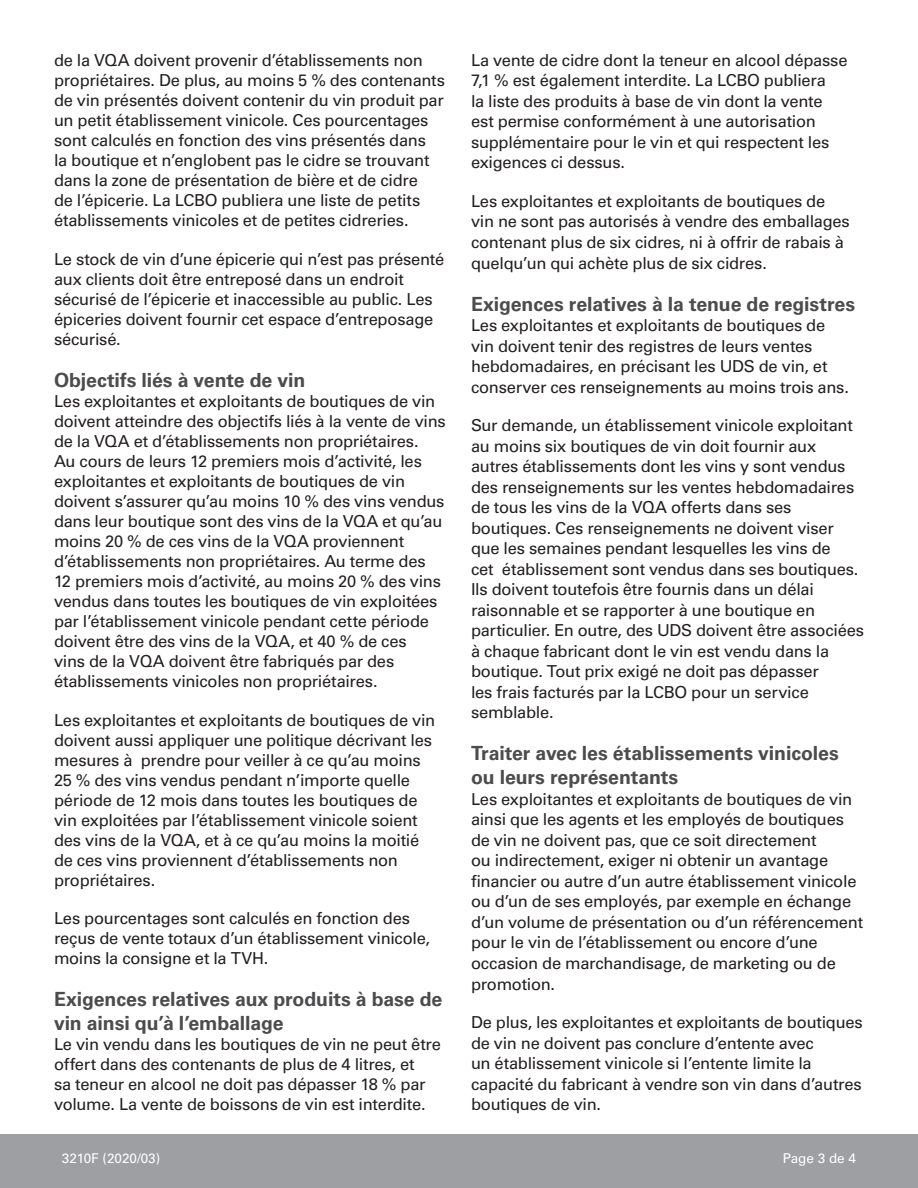
<style>
.page{position:relative;width:918px;height:1188px;background:#fff}
.page>*{position:absolute;margin:0;border:0;box-sizing:border-box;transform-origin:0 0}
.t1{font:700 19.5px/23.7px "Univers LT Std";letter-spacing:-.005em;color:#4c4c4e}
.bodytext{font:16.5px/20.1px "Univers LT Std";letter-spacing:-.015em;color:#231f20}
.t2{font:13.5px "Univers LT Std";color:#fff}
</style>
<div class="page">
<div style="left:0;top:1134px;width:918px;height:54px;background:#9d9fa2"></div>
<p class="bodytext" style="left:54px;top:50px;width:393px">de la VQA doivent provenir d’établissements non propriétaires. De plus, au moins 5 % des contenants de vin présentés doivent contenir du vin produit par un petit établissement vinicole. Ces pourcentages sont calculés en fonction des vins présentés dans<br>la boutique et n’englobent pas le cidre se trouvant dans la zone de présentation de bière et de cidre<br>de l’épicerie. La LCBO publiera une liste de petits établissements vinicoles et de petites cidreries.</p>
<p class="bodytext" style="left:54px;top:249px;width:392px">Le stock de vin d’une épicerie qui n’est pas présenté aux clients doit être entreposé dans un endroit sécurisé de l’épicerie et inaccessible au public. Les épiceries doivent fournir cet espace d’entreposage sécurisé.</p>
<h3 class="t1" style="left:54px;top:368px;width:253px">Objectifs liés à vente de vin</h3>
<p class="bodytext" style="left:54px;top:391px;width:393px">Les exploitantes et exploitants de boutiques de vin doivent atteindre des objectifs liés à la vente de vins de la VQA et d’établissements non propriétaires.<br>Au cours de leurs 12 premiers mois d’activité, les exploitantes et exploitants de boutiques de vin doivent s’assurer qu’au moins 10 % des vins vendus dans leur boutique sont des vins de la VQA et qu’au moins 20 % de ces vins de la VQA proviennent d’établissements non propriétaires. Au terme des 12 premiers mois d’activité, au moins 20 % des vins vendus dans toutes les boutiques de vin exploitées par l’établissement vinicole pendant cette période doivent être des vins de la VQA, et 40 % de ces<br>vins de la VQA doivent être fabriqués par des établissements vinicoles non propriétaires.</p>
<p class="bodytext" style="left:54px;top:710px;width:383px">Les exploitantes et exploitants de boutiques de vin doivent aussi appliquer une politique décrivant les mesures à prendre pour veiller à ce qu’au moins 25 % des vins vendus pendant n’importe quelle période de 12 mois dans toutes les boutiques de vin exploitées par l’établissement vinicole soient des vins de la VQA, et à ce qu’au moins la moitié de ces vins proviennent d’établissements non propriétaires.</p>
<p class="bodytext" style="left:54px;top:908px;width:378px">Les pourcentages sont calculés en fonction des reçus de vente totaux d’un établissement vinicole, moins la consigne et la TVH.</p>
<h3 class="t1" style="left:54px;top:987px;width:390px">Exigences relatives aux produits à base de vin ainsi qu’à l’emballage</h3>
<p class="bodytext" style="left:54px;top:1034px;width:388px">Le vin vendu dans les boutiques de vin ne peut être offert dans des contenants de plus de 4 litres, et<br>sa teneur en alcool ne doit pas dépasser 18 % par volume. La vente de boissons de vin est interdite.</p>
<p class="bodytext" style="left:471px;top:50px;width:378px;line-height:20.5px">La vente de cidre dont la teneur en alcool dépasse 7,1 % est également interdite. La LCBO publiera<br>la liste des produits à base de vin dont la vente est permise conformément à une autorisation supplémentaire pour le vin et qui respectent les exigences ci dessus.</p>
<p class="bodytext" style="left:471px;top:191px;width:380px;line-height:20.5px">Les exploitantes et exploitants de boutiques de vin ne sont pas autorisés à vendre des emballages contenant plus de six cidres, ni à offrir de rabais à quelqu’un qui achète plus de six cidres.</p>
<h3 class="t1" style="left:471px;top:292px;width:386px">Exigences relatives à la tenue de registres</h3>
<p class="bodytext" style="left:471px;top:315px;width:380px;line-height:20.5px">Les exploitantes et exploitants de boutiques de vin doivent tenir des registres de leurs ventes hebdomadaires, en précisant les UDS de vin, et conserver ces renseignements au moins trois ans.</p>
<p class="bodytext" style="left:471px;top:415px;width:394px;line-height:20.5px">Sur demande, un établissement vinicole exploitant au moins six boutiques de vin doit fournir aux autres établissements dont les vins y sont vendus des renseignements sur les ventes hebdomadaires de tous les vins de la VQA offerts dans ses boutiques. Ces renseignements ne doivent viser que les semaines pendant lesquelles les vins de<br>cet établissement sont vendus dans ses boutiques.<br>Ils doivent toutefois être fournis dans un délai raisonnable et se rapporter à une boutique en particulier. En outre, des UDS doivent être associées à chaque fabricant dont le vin est vendu dans la boutique. Tout prix exigé ne doit pas dépasser<br>les frais facturés par la LCBO pour un service semblable.</p>
<h3 class="t1" style="left:471px;top:742px;width:369px;line-height:24.2px">Traiter avec les établissements vinicoles ou leurs représentants</h3>
<p class="bodytext" style="left:471px;top:789px;width:394px;line-height:20.5px">Les exploitantes et exploitants de boutiques de vin ainsi que les agents et les employés de boutiques de vin ne doivent pas, que ce soit directement<br>ou indirectement, exiger ni obtenir un avantage financier ou autre d’un autre établissement vinicole ou d’un de ses employés, par exemple en échange d’un volume de présentation ou d’un référencement pour le vin de l’établissement ou encore d’une occasion de marchandisage, de marketing ou de promotion.</p>
<p class="bodytext" style="left:471px;top:1012px;width:393px;line-height:20.5px">De plus, les exploitantes et exploitants de boutiques de vin ne doivent pas conclure d’entente avec<br>un établissement vinicole si l’entente limite la capacité du fabricant à vendre son vin dans d’autres boutiques de vin.</p>
<p class="t2" style="left:62px;top:1150px;width:100px">3210F (2020/03)</p>
<p class="t2" style="left:783px;top:1150px;width:75px">Page 3 de 4</p>
</div>
